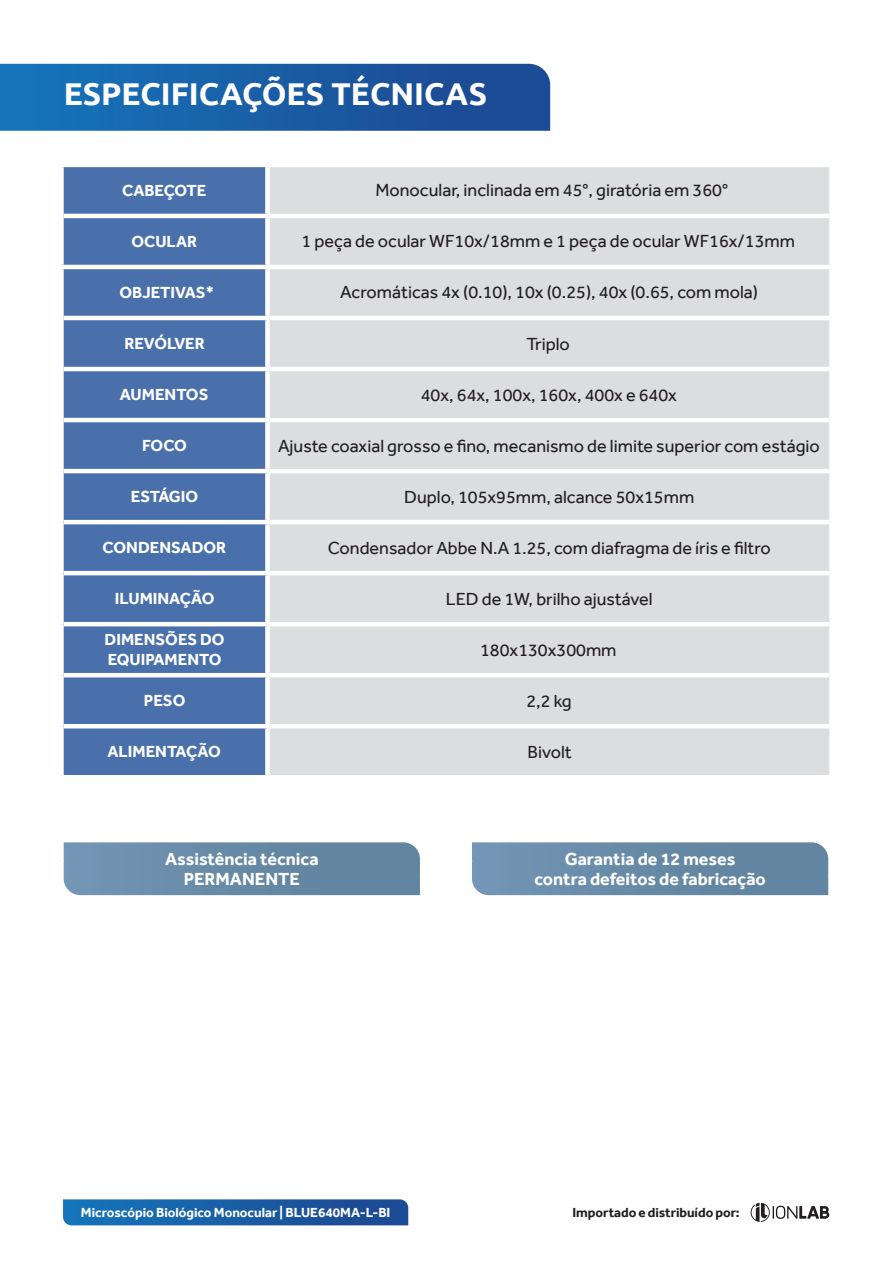
<style>
.page{position:relative;width:893px;height:1263px;background:#fff}
.page>*{position:absolute;margin:0;border:0;box-sizing:border-box;transform-origin:0 0}
.t1{font:700 31.5px "Ubuntu";color:#fff}
.t2{font:18px "Effra";color:#231f20}
.t3{font:700 18px/19.5px "Effra";color:#fff;text-align:center}
.t4{font:700 16.5px/19.8px "Effra";color:#fff}
.t5{font:700 13.5px "Effra";color:#fff}
.t6{font:700 13.5px "Effra";letter-spacing:-.005em;color:#231f20}
</style>
<div class="page">
<svg style="left:0;top:64px;width:550px;height:67px;background:#1a5ea5"></svg>
<div style="left:64px;top:167px;width:201px;height:608px;background:#4970aa"></div>
<div style="left:270px;top:167px;width:559px;height:608px;background:#dcdddf"></div>
<hr style="left:64px;top:214px;width:206px;height:4px;background:#fff">
<hr style="left:59px;top:265px;width:211px;height:4px;background:#fff">
<hr style="left:270px;top:214px;width:559px;height:4px;background:#fff">
<hr style="left:270px;top:265px;width:564px;height:4px;background:#fff">
<hr style="left:270px;top:316px;width:559px;height:4px;background:#fff">
<hr style="left:270px;top:367px;width:559px;height:4px;background:#fff">
<hr style="left:270px;top:418px;width:559px;height:4px;background:#fff">
<hr style="left:270px;top:469px;width:559px;height:4px;background:#fff">
<hr style="left:270px;top:520px;width:559px;height:4px;background:#fff">
<hr style="left:270px;top:571px;width:559px;height:4px;background:#fff">
<hr style="left:270px;top:622px;width:559px;height:4px;background:#fff">
<hr style="left:270px;top:673px;width:559px;height:4px;background:#fff">
<hr style="left:270px;top:724px;width:559px;height:4px;background:#fff">
<hr style="left:64px;top:316px;width:206px;height:4px;background:#fff">
<hr style="left:64px;top:367px;width:206px;height:4px;background:#fff">
<hr style="left:64px;top:418px;width:206px;height:4px;background:#fff">
<hr style="left:64px;top:469px;width:206px;height:4px;background:#fff">
<hr style="left:64px;top:520px;width:206px;height:4px;background:#fff">
<hr style="left:64px;top:571px;width:206px;height:4px;background:#fff">
<hr style="left:64px;top:622px;width:206px;height:4px;background:#fff">
<hr style="left:64px;top:673px;width:206px;height:4px;background:#fff">
<hr style="left:64px;top:724px;width:206px;height:4px;background:#fff">
<svg style="left:751px;top:1203px;width:78px;height:19px"></svg>
<svg style="left:64px;top:842px;width:356px;height:53px;background:#698ca8"></svg>
<svg style="left:472px;top:842px;width:356px;height:53px;background:#698ca9"></svg>
<svg style="left:63px;top:1199px;width:345px;height:26px;background:#1d60a7"></svg>
<h1 class="t1" style="left:64px;top:75px;width:425px">ESPECIFICAÇÕES TÉCNICAS</h1>
<p class="t4" style="left:122px;top:180px;width:86px">CABEÇOTE</p>
<p class="t2" style="left:376px;top:180px;width:354px">Monocular, inclinada em 45°, giratória em 360°</p>
<p class="t4" style="left:131px;top:231px;width:67px">OCULAR</p>
<p class="t2" style="left:302px;top:231px;width:495px">1 peça de ocular WF10x/18mm e 1 peça de ocular WF16x/13mm</p>
<p class="t4" style="left:119px;top:282px;width:96px">OBJETIVAS*</p>
<p class="t2" style="left:340px;top:282px;width:419px">Acromáticas 4x (0.10), 10x (0.25), 40x (0.65, com mola)</p>
<p class="t4" style="left:124px;top:333px;width:82px">REVÓLVER</p>
<p class="t2" style="left:527px;top:333px;width:45px">Triplo</p>
<p class="t4" style="left:120px;top:384px;width:90px">AUMENTOS</p>
<p class="t2" style="left:421px;top:384px;width:258px">40x, 64x, 100x, 160x, 400x e 640x</p>
<p class="t4" style="left:142px;top:435px;width:46px">FOCO</p>
<p class="t2" style="left:278px;top:435px;width:543px">Ajuste coaxial grosso e fino, mecanismo de limite superior com estágio</p>
<p class="t4" style="left:131px;top:486px;width:69px">ESTÁGIO</p>
<p class="t2" style="left:404px;top:486px;width:292px">Duplo, 105x95mm, alcance 50x15mm</p>
<p class="t4" style="left:103px;top:537px;width:125px">CONDENSADOR</p>
<p class="t2" style="left:328px;top:537px;width:445px">Condensador Abbe N.A 1.25, com diafragma de íris e filtro</p>
<p class="t4" style="left:115px;top:588px;width:101px">ILUMINAÇÃO</p>
<p class="t2" style="left:446px;top:588px;width:208px">LED de 1W, brilho ajustável</p>
<p class="t4" style="left:105px;top:630px;width:122px">DIMENSÕES DO<br>EQUIPAMENTO</p>
<p class="t2" style="left:480px;top:639px;width:138px">180x130x300mm</p>
<p class="t4" style="left:144px;top:691px;width:43px">PESO</p>
<p class="t2" style="left:526px;top:690px;width:47px">2,2 kg</p>
<p class="t4" style="left:108px;top:742px;width:115px">ALIMENTAÇÃO</p>
<p class="t2" style="left:528px;top:741px;width:46px">Bivolt</p>
<p class="t3" style="left:165px;top:849px;width:155px">Assistência técnica<br>PERMANENTE</p>
<p class="t3" style="left:534px;top:849px;width:233px">Garantia de 12 meses<br>contra defeitos de fabricação</p>
<p class="t5" style="left:81px;top:1204px;width:311px">Microscópio Biológico Monocular | BLUE640MA-L-BI</p>
<p class="t6" style="left:572px;top:1204px;width:169px">Importado e distribuído por:</p>
</div>
